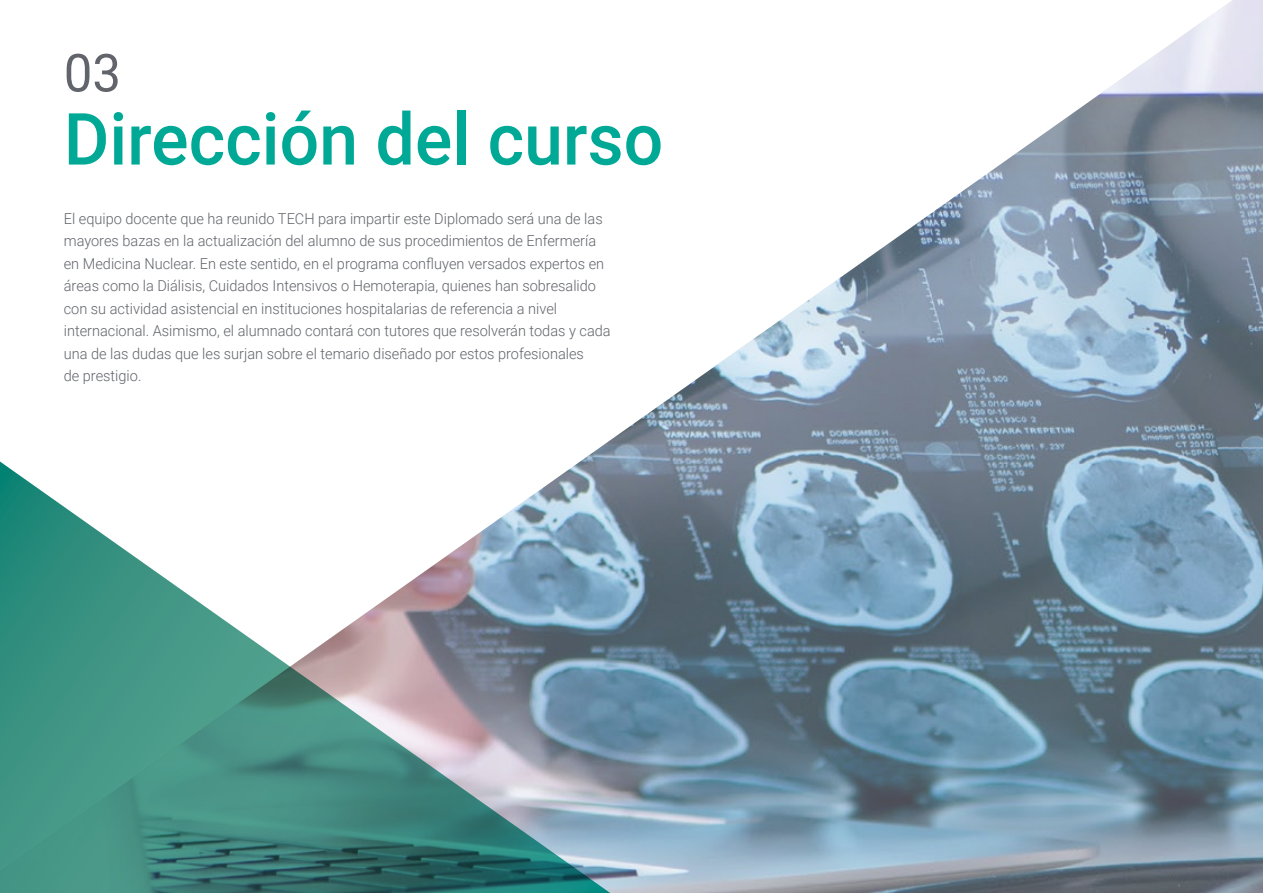
<style>
.page{position:relative;width:1263px;height:893px;background:#fff}
.page>*{position:absolute;margin:0;border:0;box-sizing:border-box;transform-origin:0 0}
.t1{font:500 72px "Roboto";color:#00a996}
.t2{font:52.5px "Roboto";color:#61646a}
.t3{font:300 15px/22.5px "Roboto";color:#61646a}
</style>
<div class="page">
<img style="left:602px;top:0;width:661px;height:893px">
<svg style="left:0;top:446px;width:640px;height:447px"></svg>
<h2 class="t2" style="left:64px;top:36px;width:59px">03</h2>
<h1 class="t1" style="left:64px;top:89px;width:601px">Dirección del curso</h1>
<p class="t3" style="left:64px;top:207px;width:548px">El equipo docente que ha reunido TECH para impartir este Diplomado será una de las mayores bazas en la actualización del alumno de sus procedimientos de Enfermería en Medicina Nuclear. En este sentido, en el programa confluyen versados expertos en áreas como la Diálisis, Cuidados Intensivos o Hemoterapia, quienes han sobresalido con su actividad asistencial en instituciones hospitalarias de referencia a nivel internacional. Asimismo, el alumnado contará con tutores que resolverán todas y cada una de las dudas que les surjan sobre el temario diseñado por estos profesionales<br>de prestigio.</p>
</div>
